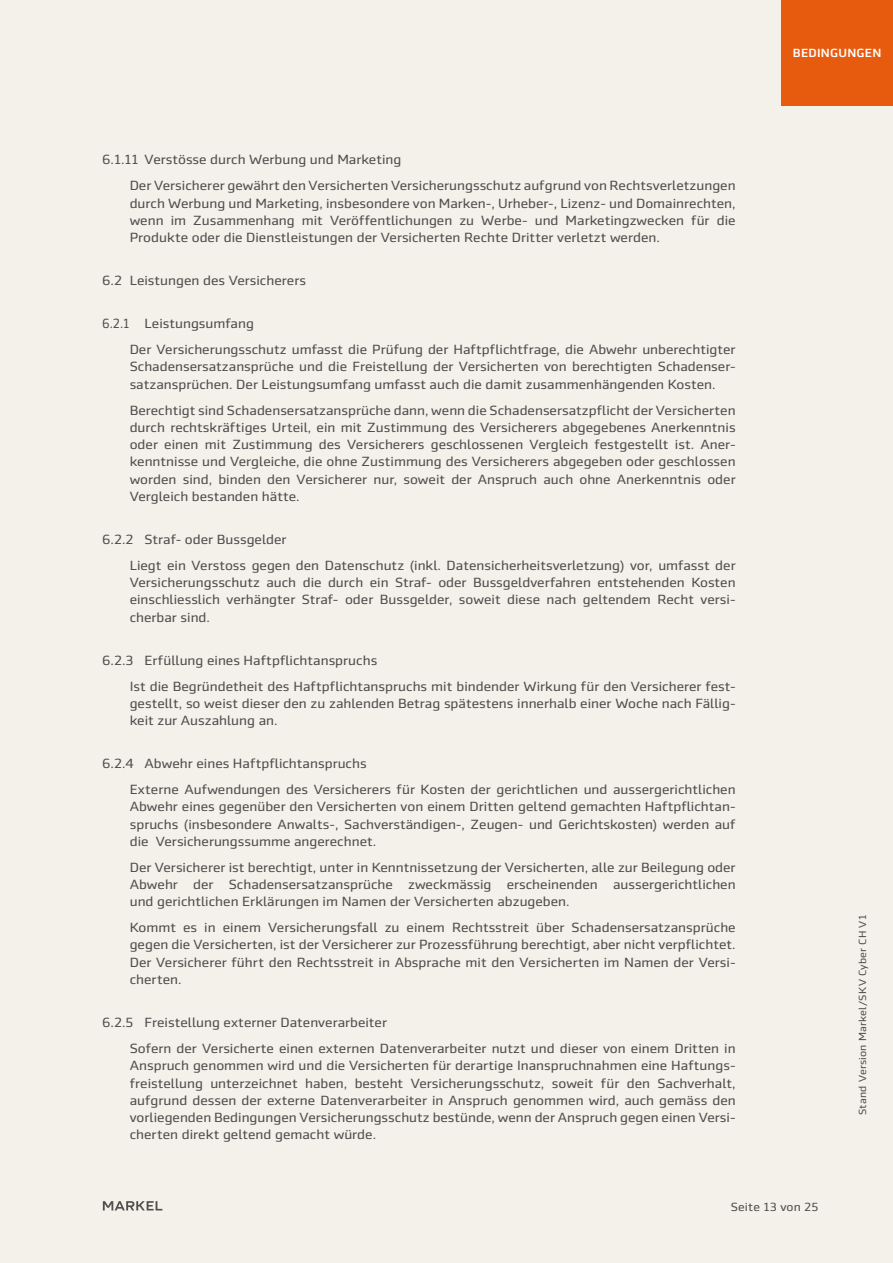
<style>
.page{position:relative;width:893px;height:1263px;background:#f3f1ea}
.page>*{position:absolute;margin:0;border:0;box-sizing:border-box;transform-origin:0 0}
.t1{font:13.5px/17.2px "Markel Sans";color:#504e4d}
.t2{font:13.5px/26px "Markel Sans";color:#504e4d;scale:.9 1}
.t3{font:12px "Markel Sans";letter-spacing:.01em;color:#504e4d}
.t4{font:500 12px "Markel Sans";letter-spacing:.02em;color:#fff}
.t5{font:10.5px "Markel Sans";letter-spacing:.02em;color:#504e4d}
</style>
<div class="page">
<svg style="left:103px;top:1201px;width:59px;height:9px"></svg>
<div style="left:781px;top:0;width:112px;height:105px;background:#e75b0e"></div>
<p class="t1" style="left:130px;top:147px;width:607px;line-height:26px;text-indent:-28px">6.1.11 Verstösse durch Werbung und Marketing<br>Der Versicherer gewährt den Versicherten Versicherungsschutz aufgrund von Rechtsverletzungen</p>
<p class="t1" style="left:130px;top:194px;width:607px;text-align:justify">durch Werbung und Marketing, insbesondere von Marken-, Urheber-, Lizenz- und Domainrechten, wenn im Zusammenhang mit Veröffentlichungen zu Werbe- und Marketingzwecken für die Produkte oder die Dienstleistungen der Versicherten Rechte Dritter verletzt werden.</p>
<p class="t1" style="left:102px;top:272px;width:205px">6.2 Leistungen des Versicherers</p>
<p class="t2" style="left:130px;top:311px;width:675px;text-indent:-28px">6.2.1 Leistungsumfang<br>Der Versicherungsschutz umfasst die Prüfung der Haftpflichtfrage, die Abwehr unberechtigter</p>
<p class="t1" style="left:130px;top:358px;width:607px">Schadensersatzansprüche und die Freistellung der Versicherten von berechtigten Schadenser&shy;satzansprüchen. Der Leistungsumfang umfasst auch die damit zusammenhängenden Kosten.</p>
<p class="t1" style="left:130px;top:401px;width:607px;text-align:justify">Berechtigt sind Schadensersatzansprüche dann, wenn die Schadensersatzpflicht der Versicherten durch rechtskräftiges Urteil, ein mit Zustimmung des Versicherers abgegebenes Anerkenntnis oder einen mit Zustimmung des Versicherers geschlossenen Vergleich festgestellt ist. Aner&shy;kenntnisse und Vergleiche, die ohne Zustimmung des Versicherers abgegeben oder geschlossen worden sind, binden den Versicherer nur, soweit der Anspruch auch ohne Anerkenntnis oder Vergleich bestanden hätte.</p>
<p class="t1" style="left:130px;top:526px;width:607px;line-height:26px;text-indent:-28px">6.2.2 Straf- oder Bussgelder<br>Liegt ein Verstoss gegen den Datenschutz (inkl. Datensicherheitsverletzung) vor, umfasst der</p>
<p class="t1" style="left:130px;top:574px;width:607px;text-align:justify">Versicherungsschutz auch die durch ein Straf- oder Bussgeldverfahren entstehenden Kosten einschliesslich verhängter Straf- oder Bussgelder, soweit diese nach geltendem Recht versi&shy;cherbar sind.</p>
<p class="t1" style="left:130px;top:647px;width:607px;line-height:26px;text-indent:-28px">6.2.3 Erfüllung eines Haftpflichtanspruchs<br>Ist die Begründetheit des Haftpflichtanspruchs mit bindender Wirkung für den Versicherer fest-</p>
<p class="t1" style="left:130px;top:695px;width:607px">gestellt, so weist dieser den zu zahlenden Betrag spätestens innerhalb einer Woche nach Fällig&shy;keit zur Auszahlung an.</p>
<p class="t1" style="left:130px;top:751px;width:607px;line-height:26px;text-indent:-28px">6.2.4 Abwehr eines Haftpflichtanspruchs<br>Externe Aufwendungen des Versicherers für Kosten der gerichtlichen und aussergerichtlichen</p>
<p class="t1" style="left:130px;top:798px;width:607px;text-align:justify">Abwehr eines gegenüber den Versicherten von einem Dritten geltend gemachten Haftpflichtan&shy;spruchs (insbesondere Anwalts-, Sachverständigen-, Zeugen- und Gerichtskosten) werden auf die Versicherungssumme angerechnet.</p>
<p class="t1" style="left:130px;top:859px;width:607px;text-align:justify">Der Versicherer ist berechtigt, unter in Kenntnissetzung der Versicherten, alle zur Beilegung oder Abwehr der Schadensersatzansprüche zweckmässig erscheinenden aussergerichtlichen und gerichtlichen Erklärungen im Namen der Versicherten abzugeben.</p>
<p class="t1" style="left:130px;top:919px;width:607px;text-align:justify">Kommt es in einem Versicherungsfall zu einem Rechtsstreit über Schadensersatzansprüche gegen die Versicherten, ist der Versicherer zur Prozessführung berechtigt, aber nicht verpflichtet.<br>Der Versicherer führt den Rechtsstreit in Absprache mit den Versicherten im Namen der Versi&shy;cherten.</p>
<p class="t1" style="left:130px;top:1009px;width:607px;line-height:26px;text-indent:-28px">6.2.5 Freistellung externer Datenverarbeiter<br>Sofern der Versicherte einen externen Datenverarbeiter nutzt und dieser von einem Dritten in</p>
<p class="t1" style="left:130px;top:1057px;width:607px;text-align:justify">Anspruch genommen wird und die Versicherten für derartige Inanspruchnahmen eine Haftungs&shy;freistellung unterzeichnet haben, besteht Versicherungsschutz, soweit für den Sachverhalt, aufgrund dessen der externe Datenverarbeiter in Anspruch genommen wird, auch gemäss den vorliegenden Bedingungen Versicherungsschutz bestünde, wenn der Anspruch gegen einen Versi&shy;cherten direkt geltend gemacht würde.</p>
<p class="t4" style="left:793px;top:46px;width:90px">BEDINGUNGEN</p>
<p class="t5" style="left:857px;top:1115px;width:202px;rotate:-90deg">Stand Version Markel/SKV Cyber CH V1</p>
<p class="t3" style="left:731px;top:1200px;width:89px">Seite 13 von 25</p>
</div>
